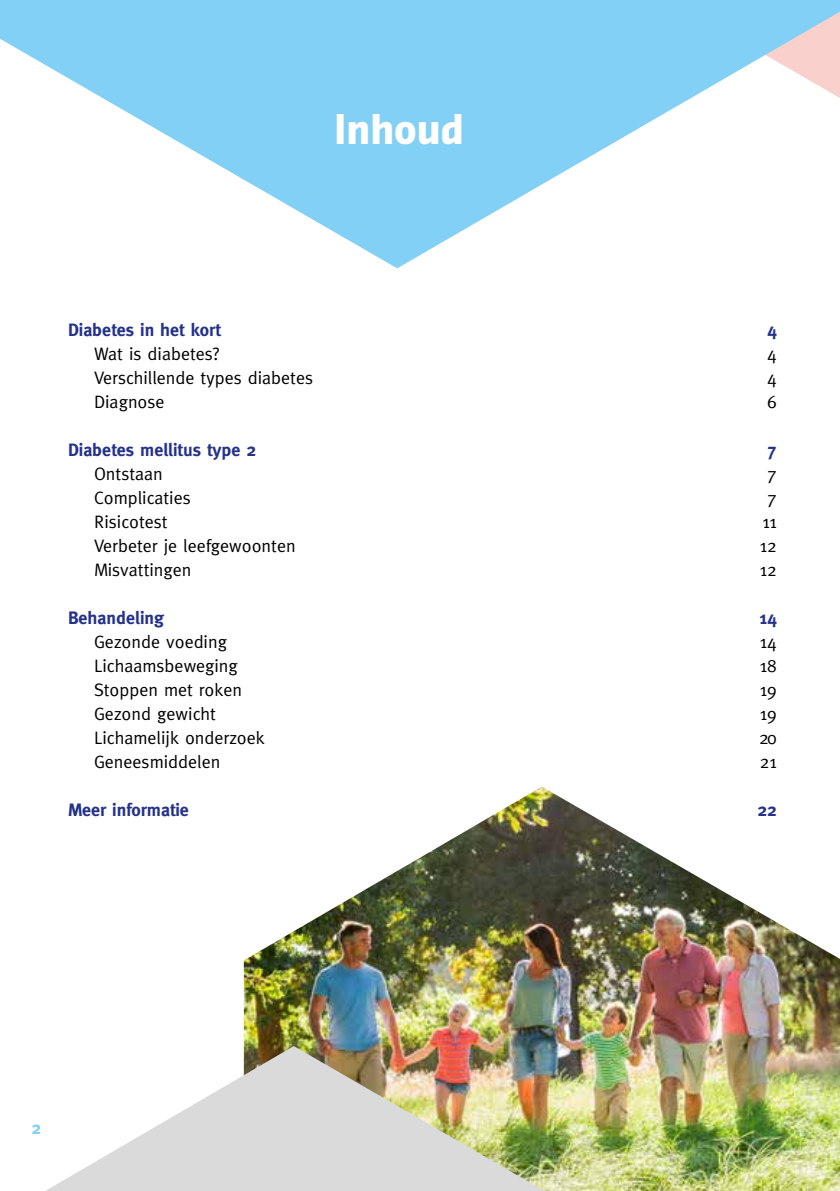
<style>
.page{position:relative;width:840px;height:1191px;background:#fff}
.page>*{position:absolute;margin:0;border:0;box-sizing:border-box;transform-origin:0 0}
.t1{font:700 40px "Sansa Con Pro";color:#fff}
.t2{font:18px "Meta";color:#000}
.t3{font:700 18px "Meta";color:#25328a}
.t4{font:700 18px "Meta";color:#82d0f5}
</style>
<div class="page">
<img style="left:244px;top:786px;width:595px;height:405px">
<img style="left:46px;top:1046px;width:498px;height:145px">
<svg style="left:0;top:0;width:839px;height:268px;fill:#82d0f5"></svg>
<h1 class="t1" style="left:334px;top:102px;width:131px">Inhoud</h1>
<p class="t3" style="left:68px;top:319px;width:154px">Diabetes in het kort</p>
<p class="t3" style="left:766px;top:319px;width:11px">4</p>
<p class="t2" style="left:94px;top:343px;width:127px">Wat is diabetes?</p>
<p class="t2" style="left:766px;top:343px;width:11px">4</p>
<p class="t2" style="left:94px;top:367px;width:220px">Verschillende types diabetes</p>
<p class="t2" style="left:766px;top:367px;width:11px">4</p>
<p class="t2" style="left:94px;top:391px;width:72px">Diagnose</p>
<p class="t2" style="left:766px;top:391px;width:11px">6</p>
<p class="t3" style="left:68px;top:439px;width:189px">Diabetes mellitus type 2</p>
<p class="t3" style="left:766px;top:439px;width:11px">7</p>
<p class="t2" style="left:94px;top:463px;width:70px">Ontstaan</p>
<p class="t2" style="left:766px;top:463px;width:11px">7</p>
<p class="t2" style="left:94px;top:487px;width:98px">Complicaties</p>
<p class="t2" style="left:766px;top:487px;width:11px">7</p>
<p class="t2" style="left:94px;top:511px;width:75px">Risicotest</p>
<p class="t2" style="left:761px;top:511px;width:16px">11</p>
<p class="t2" style="left:94px;top:535px;width:203px">Verbeter je leefgewoonten</p>
<p class="t2" style="left:759px;top:535px;width:18px">12</p>
<p class="t2" style="left:94px;top:559px;width:99px">Misvattingen</p>
<p class="t2" style="left:759px;top:559px;width:18px">12</p>
<p class="t3" style="left:68px;top:607px;width:97px">Behandeling</p>
<p class="t3" style="left:758px;top:607px;width:19px">14</p>
<p class="t2" style="left:94px;top:631px;width:134px">Gezonde voeding</p>
<p class="t2" style="left:759px;top:631px;width:18px">14</p>
<p class="t2" style="left:94px;top:655px;width:145px">Lichaamsbeweging</p>
<p class="t2" style="left:759px;top:655px;width:18px">18</p>
<p class="t2" style="left:94px;top:679px;width:149px">Stoppen met roken</p>
<p class="t2" style="left:759px;top:679px;width:18px">19</p>
<p class="t2" style="left:94px;top:703px;width:123px">Gezond gewicht</p>
<p class="t2" style="left:759px;top:703px;width:18px">19</p>
<p class="t2" style="left:94px;top:727px;width:172px">Lichamelijk onderzoek</p>
<p class="t2" style="left:758px;top:727px;width:19px">20</p>
<p class="t2" style="left:94px;top:751px;width:128px">Geneesmiddelen</p>
<p class="t2" style="left:759px;top:751px;width:18px">21</p>
<p class="t3" style="left:68px;top:799px;width:122px">Meer informatie</p>
<p class="t3" style="left:757px;top:799px;width:21px">22</p>
<p class="t4" style="left:31px;top:1117px;width:11px">2</p>
</div>
